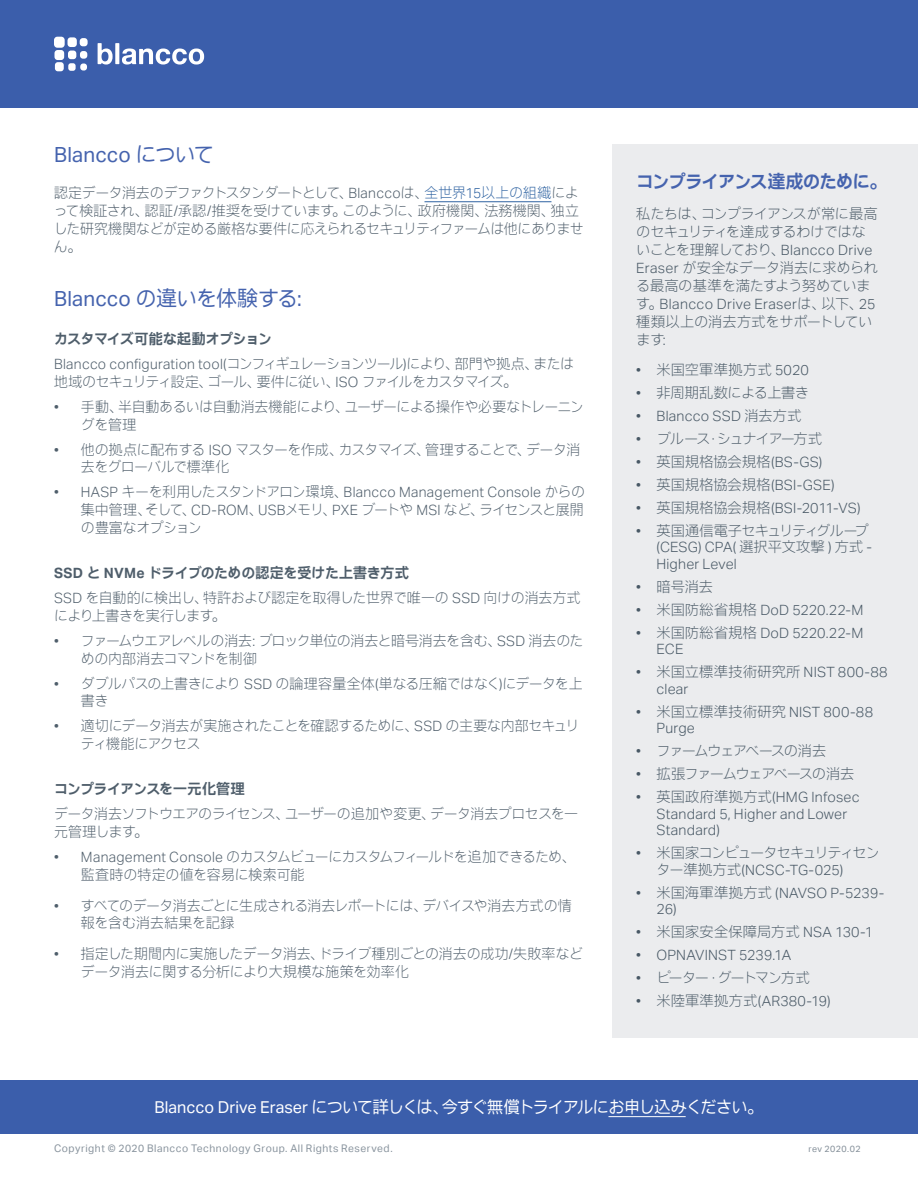
<style>
.page{position:relative;width:918px;height:1188px;background:#fff}
.page>*{position:absolute;margin:0;border:0;box-sizing:border-box;transform-origin:0 0}
.t1{font:21px "Aktiv Grotesk JP";letter-spacing:.005em;color:#4563ae}
.t2{font:700 18px "Aktiv Grotesk JP";letter-spacing:-.065em;color:#4563ae}
.t3{font:16.5px "Aktiv Grotesk JP";letter-spacing:-.02em;color:#fff}
.t4{font:300 14.25px/18px "Aktiv Grotesk JP";letter-spacing:-.03em;color:#4f5e6b}
.t5{font:300 14.25px/16.5px "Aktiv Grotesk JP";letter-spacing:.005em;color:#485865}
.t6{font:300 14.25px/16.5px "Aktiv Grotesk JP";letter-spacing:-.05em;color:#485865}
.t7{font:300 14.25px "Aktiv Grotesk JP";letter-spacing:-.095em;color:#485865}
.t8{font:700 14.25px "Aktiv Grotesk JP";letter-spacing:-.015em;color:#4f5e6b}
.t9{font:700 14.25px "Aktiv Grotesk JP";letter-spacing:-.035em;color:#4f5e6b}
.t10{font:700 14.25px "Aktiv Grotesk JP";letter-spacing:-.04em;color:#4f5e6b}
.t11{font:300 14.25px "Aktiv Grotesk JP";letter-spacing:-.1em;color:#485865}
.t12{font:300 14.25px "Aktiv Grotesk JP";letter-spacing:-.09em;color:#485865}
.t13{font:300 14.25px "Aktiv Grotesk JP";letter-spacing:-.025em;color:#485865}
.t14{font:10.5px "Aktiv Grotesk";letter-spacing:.05em;color:#88939d}
.t15{font:9px "Aktiv Grotesk";letter-spacing:.05em;color:#838e98}
.s1{color:#2f63a2}
</style>
<div class="page">
<div style="left:0;top:0;width:918px;height:108px;background:#3b5eab"></div>
<div style="left:68px;top:63px;width:8px;height:8px;background:#fff;border-radius:3px"></div>
<div style="left:80px;top:63px;width:7px;height:8px;background:#fff;border-radius:3px"></div>
<div style="left:80px;top:51px;width:7px;height:8px;background:#fff;border-radius:3px"></div>
<div style="left:55px;top:50px;width:9px;height:10px;background:#fff;border-radius:3px"></div>
<div style="left:54px;top:37px;width:11px;height:11px;background:#fff;border-radius:3px"></div>
<div style="left:68px;top:37px;width:9px;height:10px;background:#fff;border-radius:3px"></div>
<div style="left:55px;top:62px;width:9px;height:9px;background:#fff;border-radius:3px"></div>
<div style="left:68px;top:51px;width:8px;height:8px;background:#fff;border-radius:3px"></div>
<div style="left:80px;top:38px;width:8px;height:8px;background:#fff;border-radius:3px"></div>
<svg style="left:98px;top:43px;width:15px;height:22px"></svg>
<svg style="left:115px;top:43px;width:4px;height:21px"></svg>
<svg style="left:122px;top:49px;width:82px;height:16px"></svg>
<hr style="left:425px;top:201px;width:126px;height:1px;background:#2f63a2">
<div style="left:0;top:1080px;width:918px;height:54px;background:#3b5eab"></div>
<hr style="left:609px;top:1116px;width:77px;height:1px;background:#fff">
<div style="left:612px;top:144px;width:306px;height:894px;background:#ebecee"></div>
<h1 class="t1" style="left:54px;top:140px;width:161px">Blancco について</h1>
<p class="t4" style="left:54px;top:183px;width:531px">認定データ消去のデファクトスタンダートとして、Blanccoは、<span class="s1">全世界15以上の組織</span>によって検証され、認証/承認/推奨を受けています。このように、政府機関、法務機関、独立した研究機関などが定める厳格な要件に応えられるセキュリティファームは他にありません。</p>
<h1 class="t1" style="left:54px;top:284px;width:249px">Blancco の違いを体験する:</h1>
<p class="t9" style="left:54px;top:329px;width:219px">カスタマイズ可能な起動オプション</p>
<p class="t4" style="left:54px;top:354px;width:522px">Blancco configuration tool(コンフィギュレーションツール)により、部門や拠点、または地域のセキュリティ設定、ゴール、要件に従い、ISO ファイルをカスタマイズ。</p>
<p class="t4" style="left:81px;top:397px;width:505px;text-indent:-27px">• 手動、半自動あるいは自動消去機能により、ユーザーによる操作や必要なトレーニングを管理</p>
<p class="t4" style="left:81px;top:440px;width:501px;text-indent:-27px">• 他の拠点に配布する ISO マスターを作成、カスタマイズ、管理することで、データ消去をグローバルで標準化</p>
<p class="t4" style="left:81px;top:483px;width:506px;text-align:justify;text-indent:-27px">• HASP キーを利用したスタンドアロン環境、Blancco Management Console からの集中管理、そして、CD-ROM、USBメモリ、PXE ブートや MSI など、ライセンスと展開の豊富なオプション</p>
<p class="t8" style="left:54px;top:563px;width:356px">SSD と NVMe ドライブのための認定を受けた上書き方式</p>
<p class="t4" style="left:54px;top:588px;width:528px">SSD を自動的に検出し、特許および認定を取得した世界で唯一の SSD 向けの消去方式により上書きを実行します。</p>
<p class="t4" style="left:81px;top:631px;width:504px;text-indent:-27px">• ファームウエアレベルの消去: ブロック単位の消去と暗号消去を含む、SSD 消去のための内部消去コマンドを制御</p>
<p class="t4" style="left:81px;top:674px;width:503px;text-indent:-27px">• ダブルパスの上書きにより SSD の論理容量全体(単なる圧縮ではなく)にデータを上書き</p>
<p class="t4" style="left:81px;top:717px;width:500px;text-indent:-27px">• 適切にデータ消去が実施されたことを確認するために、SSD の主要な内部セキュリティ機能にアクセス</p>
<p class="t10" style="left:54px;top:779px;width:192px">コンプライアンスを一元化管理</p>
<p class="t4" style="left:54px;top:804px;width:526px">データ消去ソフトウエアのライセンス、ユーザーの追加や変更、データ消去プロセスを一元管理します。</p>
<p class="t4" style="left:81px;top:847px;width:496px;text-indent:-27px">• Management Console のカスタムビューにカスタムフィールドを追加できるため、監査時の特定の値を容易に検索可能</p>
<p class="t4" style="left:81px;top:896px;width:492px;text-indent:-27px">• すべてのデータ消去ごとに生成される消去レポートには、デバイスや消去方式の情報を含む消去結果を記録</p>
<p class="t4" style="left:81px;top:945px;width:503px;text-indent:-27px">• 指定した期間内に実施したデータ消去、ドライブ種別ごとの消去の成功/失敗率などデータ消去に関する分析により大規模な施策を効率化</p>
<p class="t2" style="left:636px;top:169px;width:253px">コンプライアンス達成のために。</p>
<p class="t5" style="left:636px;top:204px;width:243px;line-height:18px">私たちは、コンプライアンスが常に最高のセキュリティを達成するわけではないことを理解しており、Blancco Drive<br>Eraser が安全なデータ消去に求められる最高の基準を満たすよう努めています。Blancco Drive Eraserは、以下、25種類以上の消去方式をサポートしています:</p>
<p class="t5" style="left:636px;top:361px;width:174px">• 米国空軍準拠方式 5020</p>
<p class="t13" style="left:636px;top:383px;width:174px">• 非周期乱数による上書き</p>
<p class="t5" style="left:636px;top:407px;width:167px">• Blancco SSD 消去方式</p>
<p class="t7" style="left:636px;top:429px;width:188px">• ブルース・シュナイアー方式</p>
<p class="t5" style="left:636px;top:453px;width:188px">• 英国規格協会規格(BS-GS)</p>
<p class="t5" style="left:636px;top:476px;width:200px">• 英国規格協会規格(BSI-GSE)</p>
<p class="t5" style="left:636px;top:499px;width:226px">• 英国規格協会規格(BSI-2011-VS)</p>
<p class="t5" style="left:656px;top:522px;width:217px;text-indent:-20px">• 英国通信電子セキュリティグループ(CESG) CPA( 選択平文攻撃 ) 方式 -<br>Higher Level</p>
<p class="t5" style="left:636px;top:578px;width:78px">• 暗号消去</p>
<p class="t5" style="left:636px;top:601px;width:229px">• 米国防総省規格 DoD 5220.22-M</p>
<p class="t5" style="left:656px;top:624px;width:209px;text-indent:-20px">• 米国防総省規格 DoD 5220.22-M<br>ECE</p>
<p class="t5" style="left:656px;top:663px;width:233px;text-indent:-20px">• 米国立標準技術研究所 NIST 800-88 clear</p>
<p class="t5" style="left:656px;top:703px;width:218px;text-indent:-20px">• 米国立標準技術研究 NIST 800-88<br>Purge</p>
<p class="t11" style="left:636px;top:742px;width:192px">• ファームウェアベースの消去</p>
<p class="t7" style="left:636px;top:765px;width:220px">• 拡張ファームウェアベースの消去</p>
<p class="t5" style="left:656px;top:788px;width:205px;text-indent:-20px">• 英国政府準拠方式(HMG Infosec<br>Standard 5, Higher and Lower<br>Standard)</p>
<p class="t6" style="left:656px;top:844px;width:225px;text-indent:-20px">• 米国家コンピュータセキュリティセンター準拠方式(NCSC-TG-025)</p>
<p class="t5" style="left:656px;top:884px;width:229px;text-indent:-20px">• 米国海軍準拠方式 (NAVSO P-5239-<br>26)</p>
<p class="t5" style="left:636px;top:923px;width:238px">• 米国家安全保障局方式 NSA 130-1</p>
<p class="t5" style="left:636px;top:946px;width:157px">• OPNAVINST 5239.1A</p>
<p class="t12" style="left:636px;top:969px;width:175px">• ピーター・グートマン方式</p>
<p class="t5" style="left:636px;top:992px;width:196px">• 米陸軍準拠方式(AR380-19)</p>
<p class="t3" style="left:154px;top:1096px;width:611px">Blancco Drive Eraser について詳しくは、今すぐ無償トライアルにお申し込みください。</p>
<p class="t14" style="left:54px;top:1142px;width:340px">Copyright © 2020 Blancco Technology Group. All Rights Reserved.</p>
<p class="t15" style="left:809px;top:1144px;width:54px">rev 2020.02</p>
</div>
